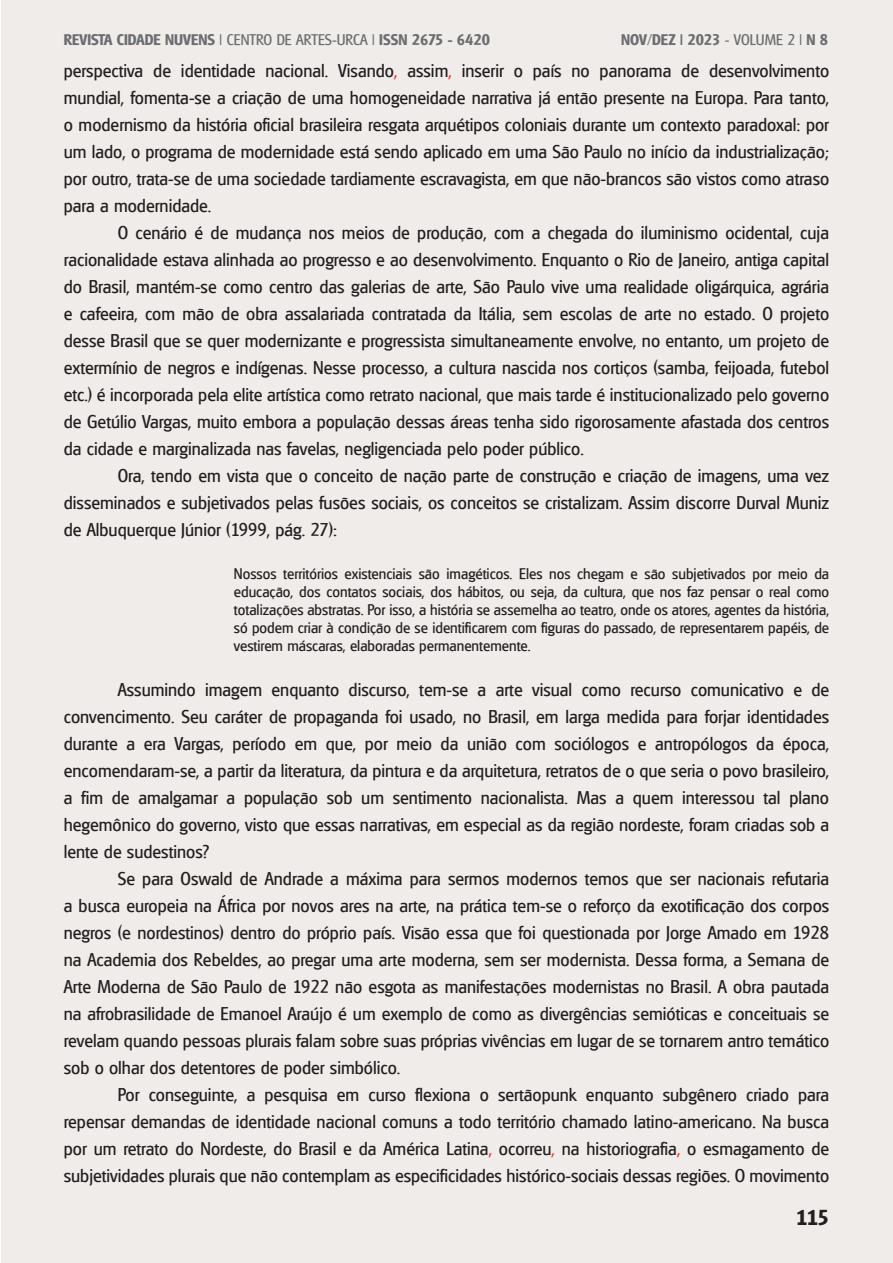
<style>
.page{position:relative;width:893px;height:1263px;background:#fff}
.page>*{position:absolute;margin:0;border:0;box-sizing:border-box;transform-origin:0 0}
.t1{font:700 21px "Glasgow";color:#231f20}
.t2{font:18px/27px "Glasgow";color:#231f20;text-align:justify}
.citação_longa{font:15px/18px "Glasgow";color:#231f20;text-align:justify}
.t3{font:700 15px "Glasgow";color:#6c6d70}
.s1{font-weight:400}
.s2{color:#ee2f2d}
</style>
<div class="page">
<div style="left:2px;top:0;width:891px;height:1263px;background:#efecea"></div>
<p class="t3" style="left:64px;top:30px;width:428px">REVISTA CIDADE NUVENS <span class="s1">| CENTRO DE ARTES-URCA |</span> ISSN 2675 - 6420</p>
<p class="t3" style="left:621px;top:30px;width:208px">NOV/DEZ | 2023 <span class="s1">- VOLUME 2 |</span> N 8</p>
<p class="t2" style="left:64px;top:57px;width:767px">perspectiva de identidade nacional. Visando<span class="s2">,</span> assim<span class="s2">,</span> inserir o país no panorama de desenvolvimento mundial, fomenta-se a criação de uma homogeneidade narrativa já então presente na Europa. Para tanto, o modernismo da história oficial brasileira resgata arquétipos coloniais durante um contexto paradoxal: por um lado, o programa de modernidade está sendo aplicado em uma São Paulo no início da industrialização; por outro, trata-se de uma sociedade tardiamente escravagista, em que não-brancos são vistos como atraso para a modernidade.</p>
<p class="t2" style="left:64px;top:219px;width:767px;text-indent:54px">O cenário é de mudança nos meios de produção, com a chegada do iluminismo ocidental, cuja racionalidade estava alinhada ao progresso e ao desenvolvimento. Enquanto o Rio de Janeiro, antiga capital do Brasil, mantém-se como centro das galerias de arte, São Paulo vive uma realidade oligárquica, agrária e cafeeira, com mão de obra assalariada contratada da Itália, sem escolas de arte no estado. O projeto desse Brasil que se quer modernizante e progressista simultaneamente envolve, no entanto, um projeto de extermínio de negros e indígenas. Nesse processo, a cultura nascida nos cortiços (samba, feijoada, futebol etc.) é incorporada pela elite artística como retrato nacional, que mais tarde é institucionalizado pelo governo de Getúlio Vargas, muito embora a população dessas áreas tenha sido rigorosamente afastada dos centros da cidade e marginalizada nas favelas, negligenciada pelo poder público.</p>
<p class="t2" style="left:64px;top:462px;width:767px;text-indent:54px">Ora, tendo em vista que o conceito de nação parte de construção e criação de imagens, uma vez disseminados e subjetivados pelas fusões sociais, os conceitos se cristalizam. Assim discorre Durval Muniz de Albuquerque Júnior (1999, pág. 27):</p>
<p class="citação_longa" style="left:234px;top:564px;width:597px">Nossos territórios existenciais são imagéticos. Eles nos chegam e são subjetivados por meio da educação, dos contatos sociais, dos hábitos, ou seja, da cultura, que nos faz pensar o real como totalizações abstratas. Por isso, a história se assemelha ao teatro, onde os atores, agentes da história, só podem criar à condição de se identificarem com figuras do passado, de representarem papéis, de vestirem máscaras, elaboradas permanentemente.</p>
<p class="t2" style="left:64px;top:676px;width:767px;text-indent:54px">Assumindo imagem enquanto discurso, tem-se a arte visual como recurso comunicativo e de convencimento. Seu caráter de propaganda foi usado, no Brasil, em larga medida para forjar identidades durante a era Vargas, período em que, por meio da união com sociólogos e antropólogos da época, encomendaram-se, a partir da literatura, da pintura e da arquitetura, retratos de o que seria o povo brasileiro, a fim de amalgamar a população sob um sentimento nacionalista. Mas a quem interessou tal plano hegemônico do governo, visto que essas narrativas, em especial as da região nordeste, foram criadas sob a lente de sudestinos?</p>
<p class="t2" style="left:64px;top:865px;width:767px;text-indent:54px">Se para Oswald de Andrade a máxima para sermos modernos temos que ser nacionais refutaria a busca europeia na África por novos ares na arte, na prática tem-se o reforço da exotificação dos corpos negros (e nordestinos) dentro do próprio país. Visão essa que foi questionada por Jorge Amado em 1928 na Academia dos Rebeldes, ao pregar uma arte moderna, sem ser modernista. Dessa forma, a Semana de Arte Moderna de São Paulo de 1922 não esgota as manifestações modernistas no Brasil. A obra pautada na afrobrasilidade de Emanoel Araújo é um exemplo de como as divergências semióticas e conceituais se revelam quando pessoas plurais falam sobre suas próprias vivências em lugar de se tornarem antro temático sob o olhar dos detentores de poder simbólico.</p>
<p class="t2" style="left:64px;top:1081px;width:767px;text-indent:54px">Por conseguinte, a pesquisa em curso flexiona o sertãopunk enquanto subgênero criado para repensar demandas de identidade nacional comuns a todo território chamado latino-americano. Na busca por um retrato do Nordeste, do Brasil e da América Latina<span class="s2">,</span> ocorreu<span class="s2">,</span> na historiografia<span class="s2">,</span> o esmagamento de subjetividades plurais que não contemplam as especificidades histórico-sociais dessas regiões. O movimento</p>
<p class="t1" style="left:796px;top:1205px;width:34px">115</p>
</div>
